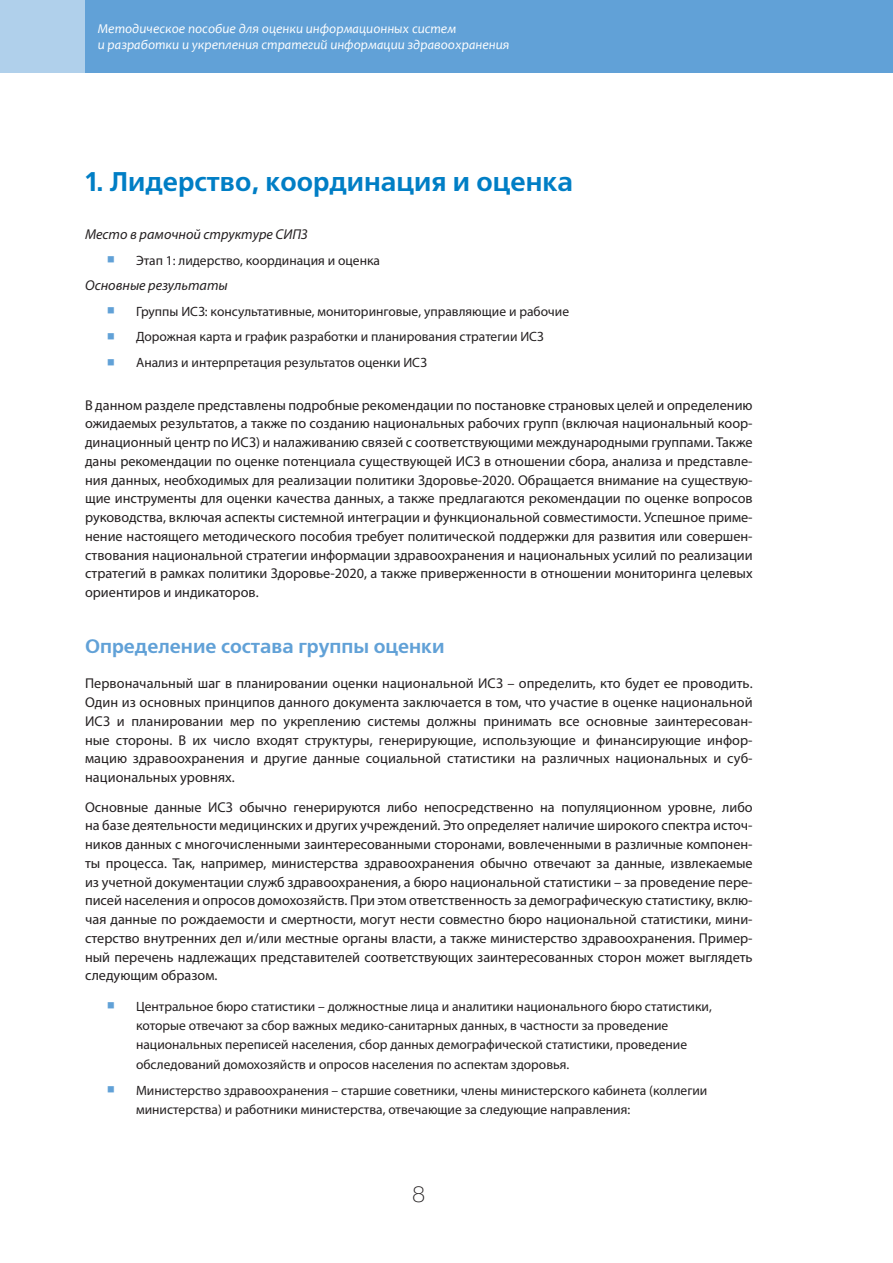
<style>
.page{position:relative;width:893px;height:1263px;background:#fff}
.page>*{position:absolute;margin:0;border:0;box-sizing:border-box;transform-origin:0 0}
.Заголовок_раздела{font:700 27px "Free Set C";color:#007ec5}
.t1{font:100 22.5px "Helvetica Neue Cyr";color:#231f20}
.поздзаголовок_не_ну{font:700 19.5px "Free Set C";color:#61a1d7}
.ТЕКСТ{font:14.25px/18.8px "Myriad Pro";color:#231f20;text-align:justify}
.Подзаголовок_списка{font:italic 14.25px "Myriad Pro";color:#231f20}
.t2{font:13.5px/19.5px "Myriad Pro";color:#231f20}
.t3{font:italic 13.5px/16.2px "Candara";color:#fff}
</style>
<div class="page">
<div style="left:85px;top:0;width:808px;height:72px;background:#61a1d7"></div>
<div style="left:0;top:0;width:85px;height:72px;background:#b0d0eb"></div>
<p class="t3" style="left:98px;top:20px;width:413px">Методическое пособие для оценки информационных систем<br>и разработки и укрепления стратегий информации здравоохранения</p>
<p class="Заголовок_раздела" style="left:85px;top:166px;width:490px">1. Лидерство, координация и оценка</p>
<p class="Подзаголовок_списка" style="left:85px;top:225px;width:224px">Место в рамочной структуре СИПЗ</p>
<p class="t2" style="left:136px;top:250px;width:246px">Этап 1: лидерство, координация и оценка</p>
<p class="Подзаголовок_списка" style="left:85px;top:276px;width:144px">Основные результаты</p>
<p class="t2" style="left:136px;top:301px;width:435px">Группы ИСЗ: консультативные, мониторинговые, управляющие и рабочие</p>
<p class="t2" style="left:136px;top:327px;width:409px">Дорожная карта и график разработки и планирования стратегии ИСЗ</p>
<p class="t2" style="left:136px;top:353px;width:292px">Анализ и интерпретация результатов оценки ИСЗ</p>
<p class="ТЕКСТ" style="left:85px;top:395px;width:669px">В данном разделе представлены подробные рекомендации по постановке страновых целей и определению ожидаемых результатов, а также по созданию национальных рабочих групп (включая национальный коор&shy;динационный центр по ИСЗ) и налаживанию связей с соответствующими международными группами. Также даны рекомендации по оценке потенциала существующей ИСЗ в отношении сбора, анализа и представле&shy;ния данных, необходимых для реализации политики Здоровье-2020. Обращается внимание на существую&shy;щие инструменты для оценки качества данных, а также предлагаются рекомендации по оценке вопросов руководства, включая аспекты системной интеграции и функциональной совместимости. Успешное приме&shy;нение настоящего методического пособия требует политической поддержки для развития или совершен&shy;ствования национальной стратегии информации здравоохранения и национальных усилий по реализации стратегий в рамках политики Здоровье-2020, а также приверженности в отношении мониторинга целевых ориентиров и индикаторов.</p>
<p class="поздзаголовок_не_ну" style="left:85px;top:635px;width:361px">Определение состава группы оценки</p>
<p class="ТЕКСТ" style="left:85px;top:674px;width:669px">Первоначальный шаг в планировании оценки национальной ИСЗ – определить, кто будет ее проводить.<br>Один из основных принципов данного документа заключается в том, что участие в оценке национальной ИСЗ и планировании мер по укреплению системы должны принимать все основные заинтересован&shy;ные стороны. В их число входят структуры, генерирующие, использующие и финансирующие инфор&shy;мацию здравоохранения и другие данные социальной статистики на различных национальных и суб&shy;национальных уровнях.</p>
<p class="ТЕКСТ" style="left:85px;top:797px;width:669px">Основные данные ИСЗ обычно генерируются либо непосредственно на популяционном уровне, либо на базе деятельности медицинских и других учреждений. Это определяет наличие широкого спектра источ&shy;ников данных с многочисленными заинтересованными сторонами, вовлеченными в различные компонен&shy;ты процесса. Так, например, министерства здравоохранения обычно отвечают за данные, извлекаемые из учетной документации служб здравоохранения, а бюро национальной статистики – за проведение пере&shy;писей населения и опросов домохозяйств. При этом ответственность за демографическую статистику, вклю&shy;чая данные по рождаемости и смертности, могут нести совместно бюро национальной статистики, мини&shy;стерство внутренних дел и/или местные органы власти, а также министерство здравоохранения. Пример&shy;ный перечень надлежащих представителей соответствующих заинтересованных сторон может выглядеть следующим образом.</p>
<p class="t2" style="left:136px;top:996px;width:577px">Центральное бюро статистики – должностные лица и аналитики национального бюро статистики, которые отвечают за сбор важных медико-санитарных данных, в частности за проведение национальных переписей населения, сбор данных демографической статистики, проведение обследований домохозяйств и опросов населения по аспектам здоровья.</p>
<p class="t2" style="left:136px;top:1080px;width:573px">Министерство здравоохранения – старшие советники, члены министерского кабинета (коллегии министерства) и работники министерства, отвечающие за следующие направления:</p>
<h2 class="t1" style="left:413px;top:1181px;width:14px">8</h2>
</div>
